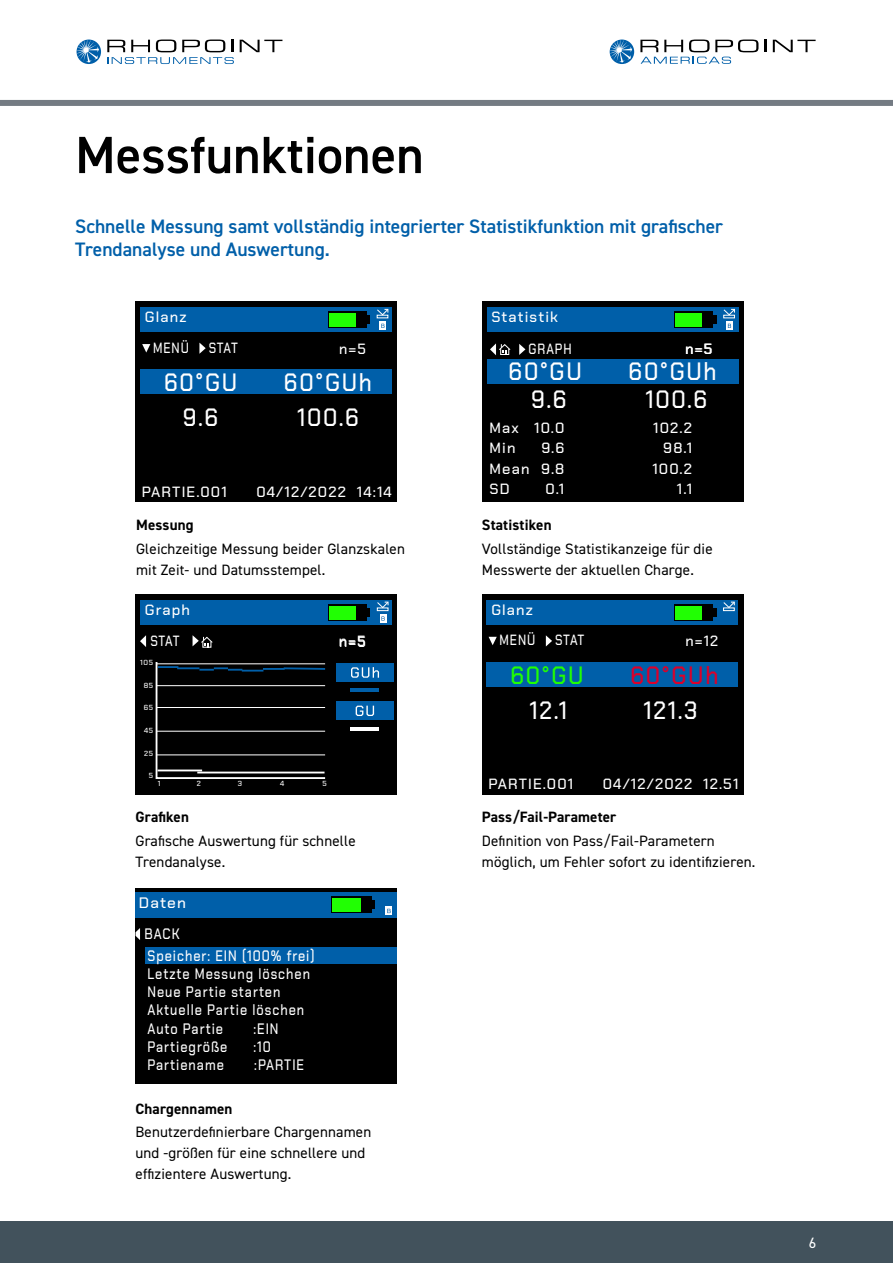
<style>
.page{position:relative;width:893px;height:1263px;background:#fff}
.page>*{position:absolute;margin:0;border:0;box-sizing:border-box;transform-origin:0 0}
.t1{font:600 52.5px "DIN2014";color:#000}
.t2{font:500 25.05px "Chakra Petch";letter-spacing:.08em;color:#fff;scale:.9 1}
.t3{font:500 25.05px "Chakra Petch";color:#dd002a;scale:.9 1}
.t4{font:500 25.05px "Chakra Petch";color:#21ff03;scale:.9 1}
.t5{font:600 19.5px/23.4px "DIN2014";color:#005fa9}
.t6{font:500 15.15px/18.1px "Chakra Petch";letter-spacing:.08em;color:#fff;scale:.84 1}
.t7{font:500 15.15px/32px "Chakra Petch";letter-spacing:.08em;color:#fff;text-align:center}
.t8{font:15px/21px "DIN2014";letter-spacing:.01em;color:#000}
.t9{font:700 15px "DIN2014";letter-spacing:.01em;color:#000}
.t10{font:15px "DIN2014";color:#fff}
.t11{font:500 14.85px/20.5px "Chakra Petch";letter-spacing:.08em;color:#fff;text-align:center}
.t12{font:500 14.85px "Chakra Petch";letter-spacing:.08em;color:#fff;scale:.81 1}
.t13{font:500 14.85px/31.2px "Chakra Petch";letter-spacing:.055em;color:#fff;text-align:center}
.t14{font:500 7.35px "Chakra Petch";letter-spacing:.08em;color:#fff}
</style>
<div class="page">
<div style="left:0;top:100px;width:893px;height:6px;background:#747b83"></div>
<svg style="left:240px;top:40px;width:42px;height:12px"></svg>
<svg style="left:107px;top:40px;width:127px;height:24px"></svg>
<svg style="left:77px;top:40px;width:24px;height:24px"></svg>
<svg style="left:77px;top:40px;width:22px;height:23px"></svg>
<svg style="left:764px;top:40px;width:2px;height:12px"></svg>
<svg style="left:773px;top:40px;width:43px;height:12px"></svg>
<svg style="left:610px;top:40px;width:24px;height:24px"></svg>
<svg style="left:610px;top:40px;width:22px;height:23px"></svg>
<svg style="left:640px;top:40px;width:118px;height:24px"></svg>
<div style="left:0;top:1221px;width:893px;height:42px;background:#42525c"></div>
<div style="left:136px;top:302px;width:261px;height:200px;background:#000"></div>
<div style="left:140px;top:307px;width:252px;height:25px;background:#005fa9"></div>
<div style="left:140px;top:369px;width:252px;height:25px;background:#005fa9"></div>
<div style="left:328px;top:312px;width:39px;height:16px;background:#000"></div>
<div style="left:363px;top:316px;width:7px;height:8px;background:#000"></div>
<div style="left:329px;top:313px;width:27px;height:14px;background:#21ff03"></div>
<svg style="left:376px;top:308px;width:13px;height:10px"></svg>
<svg style="left:380px;top:321px;width:6px;height:9px"></svg>
<svg style="left:381px;top:324px;width:3px;height:4px"></svg>
<svg style="left:142px;top:344px;width:8px;height:8px"></svg>
<svg style="left:199px;top:343px;width:7px;height:11px"></svg>
<div style="left:482px;top:302px;width:261px;height:200px;background:#000"></div>
<div style="left:487px;top:307px;width:251px;height:25px;background:#005fa9"></div>
<div style="left:487px;top:359px;width:251px;height:25px;background:#005fa9"></div>
<div style="left:674px;top:312px;width:39px;height:16px;background:#000"></div>
<div style="left:710px;top:316px;width:6px;height:8px;background:#000"></div>
<div style="left:675px;top:313px;width:27px;height:14px;background:#21ff03"></div>
<svg style="left:723px;top:308px;width:12px;height:10px"></svg>
<svg style="left:726px;top:321px;width:7px;height:9px"></svg>
<svg style="left:728px;top:324px;width:3px;height:4px"></svg>
<svg style="left:519px;top:344px;width:6px;height:11px"></svg>
<svg style="left:490px;top:343px;width:21px;height:12px"></svg>
<div style="left:482px;top:595px;width:261px;height:200px;background:#000"></div>
<div style="left:487px;top:600px;width:251px;height:25px;background:#005fa9"></div>
<div style="left:487px;top:662px;width:251px;height:25px;background:#005fa9"></div>
<div style="left:674px;top:604px;width:39px;height:17px;background:#000"></div>
<div style="left:710px;top:608px;width:6px;height:9px;background:#000"></div>
<div style="left:675px;top:606px;width:27px;height:13px;background:#21ff03"></div>
<svg style="left:723px;top:601px;width:12px;height:10px"></svg>
<svg style="left:489px;top:637px;width:8px;height:8px"></svg>
<svg style="left:546px;top:635px;width:6px;height:11px"></svg>
<div style="left:136px;top:595px;width:261px;height:200px;background:#000"></div>
<div style="left:140px;top:600px;width:252px;height:25px;background:#005fa9"></div>
<svg style="left:328px;top:604px;width:39px;height:17px"></svg>
<div style="left:363px;top:608px;width:7px;height:9px;background:#000"></div>
<div style="left:329px;top:606px;width:27px;height:13px;background:#21ff03"></div>
<div style="left:380px;top:614px;width:6px;height:9px;background:#fff"></div>
<svg style="left:376px;top:601px;width:13px;height:20px"></svg>
<svg style="left:140px;top:635px;width:6px;height:12px"></svg>
<div style="left:202px;top:641px;width:9px;height:7px;border:1px solid #fff"></div>
<svg style="left:193px;top:635px;width:20px;height:12px"></svg>
<svg style="left:155px;top:662px;width:171px;height:117px"></svg>
<hr style="left:157px;top:769px;width:45px;height:2px;background:#fff">
<hr style="left:197px;top:772px;width:128px;height:1px;background:#fff">
<div style="left:336px;top:663px;width:57px;height:19px;background:#005fa9"></div>
<hr style="left:351px;top:689px;width:28px;height:3px;background:#005fa9">
<svg style="left:351px;top:667px;width:28px;height:11px"></svg>
<div style="left:336px;top:701px;width:57px;height:19px;background:#005fa9"></div>
<hr style="left:351px;top:727px;width:28px;height:3px;background:#fff">
<svg style="left:356px;top:706px;width:18px;height:10px"></svg>
<div style="left:136px;top:888px;width:261px;height:196px;background:#000"></div>
<div style="left:136px;top:892px;width:261px;height:25px;background:#005fa9"></div>
<div style="left:146px;top:948px;width:251px;height:16px;background:#005fa9"></div>
<div style="left:331px;top:896px;width:41px;height:17px;background:#000"></div>
<div style="left:368px;top:900px;width:7px;height:9px;background:#000"></div>
<div style="left:332px;top:898px;width:28px;height:14px;background:#21ff03"></div>
<svg style="left:385px;top:906px;width:7px;height:9px"></svg>
<svg style="left:387px;top:909px;width:4px;height:4px"></svg>
<svg style="left:136px;top:928px;width:4px;height:12px"></svg>
<h1 class="t1" style="left:75px;top:130px;width:350px">Messfunktionen</h1>
<h3 class="t5" style="left:75px;top:215px;width:649px">Schnelle Messung samt vollständig integrierter Statistikfunktion mit grafischer<br>Trendanalyse und Auswertung.</h3>
<p class="t11" style="left:145px;top:302px;width:46px;line-height:30px">Glanz<br>MENÜ</p>
<p class="t12" style="left:209px;top:339px;width:37px">STAT</p>
<p class="t11" style="left:339px;top:338px;width:28px">n=5</p>
<h2 class="t2" style="left:164px;top:367px;width:83px">60°GU</h2>
<h2 class="t2" style="left:284px;top:367px;width:99px">60°GUh</h2>
<h2 class="t2" style="left:183px;top:403px;width:41px">9.6</h2>
<h2 class="t2" style="left:297px;top:403px;width:70px">100.6</h2>
<p class="t11" style="left:142px;top:481px;width:86px">PARTIE.001</p>
<p class="t11" style="left:256px;top:481px;width:137px">04/12/2022 14:14</p>
<p class="t9" style="left:136px;top:518px;width:59px">Messung</p>
<p class="t8" style="left:136px;top:538px;width:270px">Gleichzeitige Messung beider Glanzskalen mit Zeit- und Datumsstempel.</p>
<p class="t13" style="left:145px;top:596px;width:46px">Graph<br>STAT</p>
<p class="t14" style="left:140px;top:659px;width:14px">105</p>
<p class="t14" style="left:144px;top:682px;width:11px">85</p>
<p class="t14" style="left:144px;top:705px;width:11px">65</p>
<p class="t14" style="left:144px;top:728px;width:10px">45</p>
<p class="t14" style="left:144px;top:751px;width:10px">25</p>
<p class="t14" style="left:149px;top:773px;width:6px">5</p>
<p class="t14" style="left:158px;top:781px;width:4px">1</p>
<p class="t14" style="left:197px;top:781px;width:6px">2</p>
<p class="t14" style="left:238px;top:781px;width:6px">3</p>
<p class="t14" style="left:280px;top:781px;width:6px">4</p>
<p class="t14" style="left:322px;top:781px;width:6px">5</p>
<p class="t11" style="left:339px;top:632px;width:28px">n=5</p>
<p class="t9" style="left:136px;top:810px;width:55px">Grafiken</p>
<p class="t8" style="left:136px;top:830px;width:222px">Grafische Auswertung für schnelle<br>Trendanalyse.</p>
<p class="t7" style="left:139px;top:887px;width:49px">Daten<br>BACK</p>
<p class="t6" style="left:148px;top:947px;width:200px">Speicher: EIN (100% frei)<br>Letzte Messung löschen<br>Neue Partie starten<br>Aktuelle Partie löschen<br>Auto Partie</p>
<p class="t6" style="left:254px;top:1020px;width:31px">:EIN</p>
<p class="t6" style="left:148px;top:1038px;width:96px">Partiegröße</p>
<p class="t6" style="left:253px;top:1038px;width:22px">:10</p>
<p class="t6" style="left:148px;top:1056px;width:92px">Partiename</p>
<p class="t6" style="left:254px;top:1056px;width:61px">:PARTIE</p>
<p class="t9" style="left:136px;top:1102px;width:99px">Chargennamen</p>
<p class="t8" style="left:136px;top:1122px;width:237px">Benutzerdefinierbare Chargennamen und -größen für eine schnellere und effizientere Auswertung.</p>
<p class="t11" style="left:491px;top:307px;width:68px">Statistik</p>
<p class="t12" style="left:528px;top:340px;width:55px">GRAPH</p>
<p class="t11" style="left:686px;top:338px;width:28px">n=5</p>
<h2 class="t2" style="left:509px;top:357px;width:83px">60°GU</h2>
<h2 class="t2" style="left:629px;top:357px;width:99px">60°GUh</h2>
<h2 class="t2" style="left:531px;top:385px;width:41px">9.6</h2>
<h2 class="t2" style="left:645px;top:385px;width:70px">100.6</h2>
<p class="t11" style="left:489px;top:417px;width:41px;text-align:left">Max<br>Min<br>Mean<br>SD</p>
<p class="t11" style="left:541px;top:417px;width:25px;text-align:justify;text-indent:-7px">10.0<br>9.6<br>9.8<br>0.1</p>
<p class="t11" style="left:652px;top:417px;width:41px;text-align:right">102.2<br>98.1<br>100.2<br>1.1</p>
<p class="t9" style="left:482px;top:518px;width:71px">Statistiken</p>
<p class="t8" style="left:482px;top:538px;width:232px">Vollständige Statistikanzeige für die<br>Messwerte der aktuellen Charge.</p>
<p class="t11" style="left:491px;top:595px;width:46px;line-height:30px">Glanz<br>MENÜ</p>
<p class="t12" style="left:555px;top:631px;width:37px">STAT</p>
<p class="t11" style="left:685px;top:631px;width:34px">n=12</p>
<h2 class="t4" style="left:510px;top:660px;width:83px">60°GU</h2>
<h2 class="t3" style="left:630px;top:660px;width:99px">60°GUh</h2>
<h2 class="t2" style="left:529px;top:695px;width:43px">12.1</h2>
<h2 class="t2" style="left:643px;top:695px;width:62px">121.3</h2>
<p class="t11" style="left:488px;top:774px;width:86px">PARTIE.001</p>
<p class="t11" style="left:603px;top:774px;width:137px">04/12/2022 12.51</p>
<p class="t9" style="left:482px;top:810px;width:136px">Pass/Fail-Parameter</p>
<p class="t8" style="left:482px;top:830px;width:275px">Definition von Pass/Fail-Parametern möglich, um Fehler sofort zu identifizieren.</p>
<p class="t10" style="left:809px;top:1235px;width:9px">6</p>
</div>
